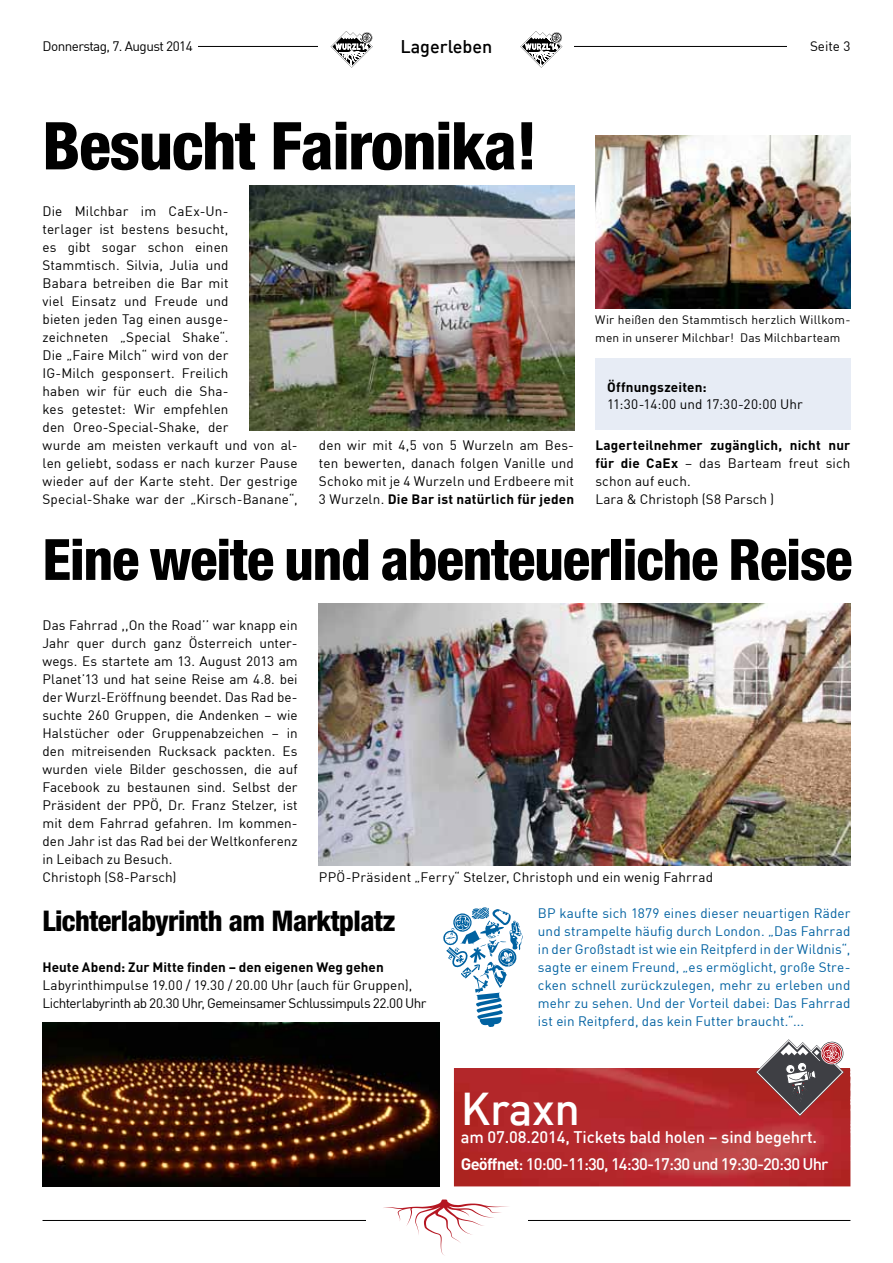
<style>
.page{position:relative;width:893px;height:1263px;background:#fff}
.page>*{position:absolute;margin:0;border:0;box-sizing:border-box;transform-origin:0 0}
.t1{font:800 condensed 66px "Helvetica Neue LT Std";letter-spacing:-.02em;color:#000}
.t2{font:800 condensed 57px "Helvetica Neue LT Std";letter-spacing:-.02em;color:#000}
.t3{font:500 45px "DIN";letter-spacing:-.01em;color:#fff}
.t4{font:800 condensed 28.5px "Helvetica Neue LT Std";letter-spacing:-.02em;color:#000}
.t5{font:500 18px "DIN";color:#000}
.t6{font:500 16.5px/27px "DIN";letter-spacing:-.01em;color:#fff}
.t7{font:13.5px/18px "DIN";letter-spacing:.005em;color:#000}
.t8{font:13.5px/18px "DIN";letter-spacing:.01em;color:#0061a1;text-align:justify}
.t9{font:13.5px/18px "DIN";letter-spacing:-.02em;color:#000}
.t10{font:700 13.5px "DIN";letter-spacing:.005em;color:#000}
.t11{font:13.5px "DIN";letter-spacing:-.04em;color:#000}
.t12{font:12px/18px "DIN";letter-spacing:.015em;color:#000}
.s1{font-weight:700}
</style>
<div class="page">
<hr style="left:43px;top:46px;width:807px;height:1px;background:#000">
<div style="left:787px;top:38px;width:63px;height:13px;background:#fff"></div>
<div style="left:43px;top:38px;width:155px;height:13px;background:#fff"></div>
<hr style="left:43px;top:1220px;width:807px;height:1px;background:#000">
<div style="left:366px;top:1208px;width:161px;height:26px;background:#fff"></div>
<svg style="left:383px;top:1199px;width:126px;height:56px"></svg>
<div style="left:319px;top:35px;width:255px;height:25px;background:#fff"></div>
<img style="left:250px;top:186px;width:324px;height:245px">
<img style="left:454px;top:1068px;width:396px;height:118px">
<svg style="left:756px;top:1039px;width:88px;height:77px"></svg>
<div style="left:595px;top:359px;width:255px;height:71px;background:#e7ecf5"></div>
<img style="left:595px;top:135px;width:255px;height:173px">
<img style="left:319px;top:604px;width:531px;height:261px">
<svg style="left:443px;top:907px;width:80px;height:120px"></svg>
<img style="left:43px;top:1023px;width:396px;height:163px">
<svg style="left:331px;top:31px;width:42px;height:37px"></svg>
<svg style="left:520px;top:31px;width:42px;height:37px"></svg>
<h3 class="t5" style="left:400px;top:35px;width:94px">Lagerleben</h3>
<p class="t11" style="left:43px;top:38px;width:152px">Donnerstag, 7. August 2014</p>
<p class="t7" style="left:810px;top:37px;width:42px">Seite 3</p>
<h1 class="t1" style="left:43px;top:105px;width:497px">Besucht Faironika!</h1>
<p class="t7" style="left:43px;top:202px;width:257px">Die Milchbar im CaEx-Un-<br>terlager ist bestens besucht,<br>es gibt sogar schon einen<br>Stammtisch. Silvia, Julia und<br>Babara betreiben die Bar mit<br>viel Einsatz und Freude und<br>bieten jeden Tag einen ausge&shy;zeichneten „Special Shake“.<br>Die „Faire Milch“ wird von der<br>IG-Milch gesponsert. Freilich<br>haben wir für euch die Sha-<br>kes getestet: Wir empfehlen<br>den Oreo-Special-Shake, der<br>wurde am meisten verkauft und von al&shy;len geliebt, sodass er nach kurzer Pause wieder auf der Karte steht. Der gestrige<br>Special-Shake war der „Kirsch-Banane“,</p>
<p class="t12" style="left:595px;top:310px;width:257px">Wir heißen den Stammtisch herzlich Willkom&shy;men in unserer Milchbar! Das Milchbarteam</p>
<p class="t10" style="left:607px;top:379px;width:101px">Öffnungszeiten:</p>
<p class="t7" style="left:607px;top:394px;width:197px">11:30-14:00 und 17:30-20:00 Uhr</p>
<p class="t7" style="left:319px;top:436px;width:257px;text-align:justify">den wir mit 4,5 von 5 Wurzeln am Bes&shy;ten bewerten, danach folgen Vanille und Schoko mit je 4 Wurzeln und Erdbeere mit 3 Wurzeln. <span class="s1">Die Bar ist natürlich für jeden</span></p>
<p class="t7" style="left:595px;top:436px;width:257px"><span class="s1">Lagerteilnehmer zugänglich, nicht nur für die CaEx</span> – das Barteam freut sich schon auf euch.<br>Lara &amp; Christoph (S8 Parsch )</p>
<h2 class="t2" style="left:43px;top:524px;width:811px">Eine weite und abenteuerliche Reise</h2>
<p class="t7" style="left:43px;top:616px;width:257px">Das Fahrrad ,,On the Road’’ war knapp ein Jahr quer durch ganz Österreich unter&shy;wegs. Es startete am 13. August 2013 am Planet’13 und hat seine Reise am 4.8. bei der Wurzl-Eröffnung beendet. Das Rad be&shy;suchte 260 Gruppen, die Andenken – wie Halstücher oder Gruppenabzeichen – in den mitreisenden Rucksack packten. Es wurden viele Bilder geschossen, die auf Facebook zu bestaunen sind. Selbst der Präsident der PPÖ, Dr. Franz Stelzer, ist mit dem Fahrrad gefahren. Im kommen&shy;den Jahr ist das Rad bei der Weltkonferenz in Leibach zu Besuch.<br>Christoph (S8-Parsch)</p>
<p class="t7" style="left:319px;top:868px;width:396px">PPÖ-Präsident „Ferry“ Stelzer, Christoph und ein wenig Fahrrad</p>
<h3 class="t4" style="left:43px;top:903px;width:355px">Lichterlabyrinth am Marktplatz</h3>
<p class="t10" style="left:43px;top:958px;width:343px">Heute Abend: Zur Mitte finden – den eigenen Weg gehen</p>
<p class="t9" style="left:43px;top:976px;width:386px">Labyrinthimpulse 19.00 / 19.30 / 20.00 Uhr (auch für Gruppen),<br>Lichterlabyrinth ab 20.30 Uhr, Gemeinsamer Schlussimpuls 22.00 Uhr</p>
<p class="t8" style="left:538px;top:904px;width:314px">BP kaufte sich 1879 eines dieser neuartigen Räder und strampelte häufig durch London. „Das Fahrrad in der Großstadt ist wie ein Reitpferd in der Wildnis“, sagte er einem Freund, „es ermöglicht, große Stre&shy;cken schnell zurückzulegen, mehr zu erleben und mehr zu sehen. Und der Vorteil dabei: Das Fahrrad ist ein Reitpferd, das kein Futter braucht.“...</p>
<h3 class="t3" style="left:461px;top:1080px;width:121px">Kraxn</h3>
<p class="t6" style="left:461px;top:1123px;width:369px">am 07.08.2014, Tickets bald holen – sind begehrt.<br><span class="s1">Geöffnet</span>: 10:00-11:30, 14:30-17:30 und 19:30-20:30 Uhr</p>
</div>
